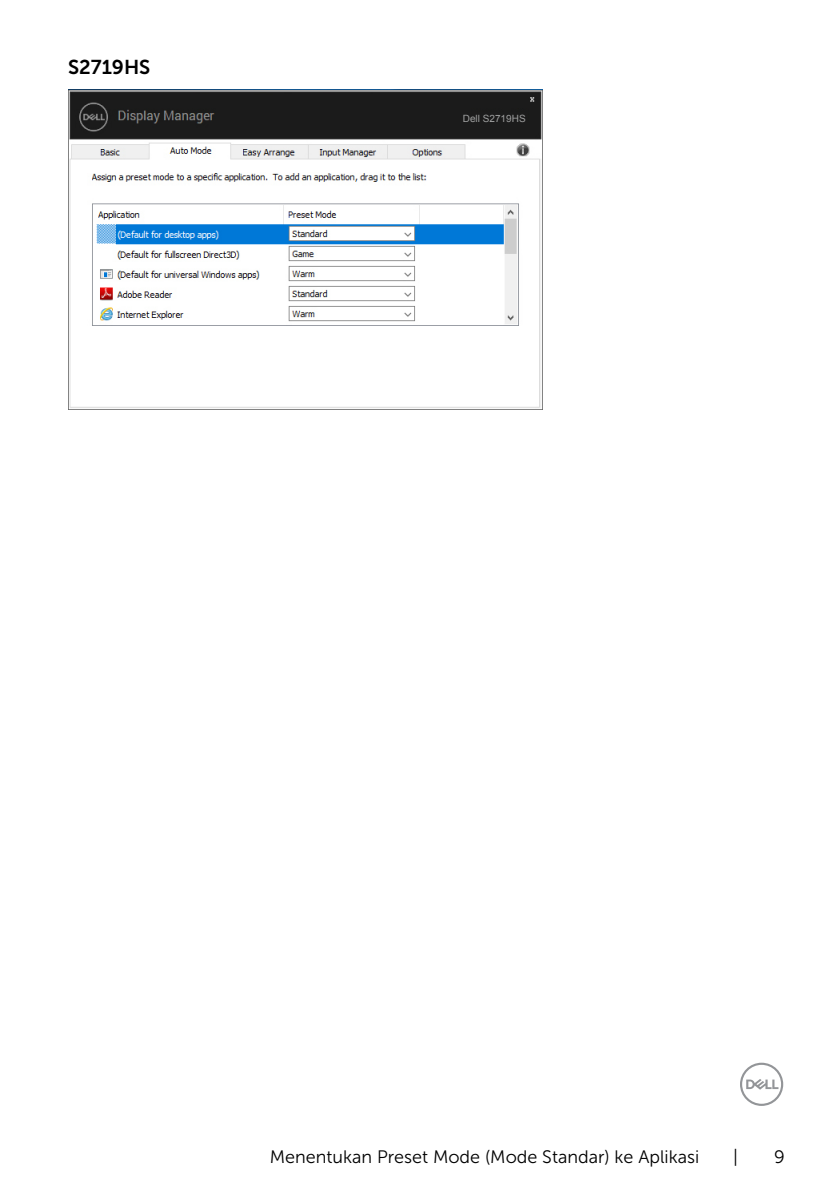
<style>
.page{position:relative;width:840px;height:1191px;background:#fff}
.page>*{position:absolute;margin:0;border:0;box-sizing:border-box;transform-origin:0 0}
.t1{font:20px "Museo Sans For Dell 700";color:#000}
.t2{font:18px "Museo Sans For Dell 300";color:#000}
.t3{font:10px "Arial";color:#9fa0a0}
</style>
<div class="page">
<svg style="left:740px;top:1062px;width:42px;height:44px"></svg>
<img style="left:68px;top:90px;width:473px;height:319px">
<div style="left:460px;top:112px;width:67px;height:12px;background:#1b1b1b"></div>
<p class="t1" style="left:68px;top:56px;width:84px">S2719HS</p>
<p class="t3" style="left:462px;top:112px;width:64px">Dell S2719HS</p>
<p class="t2" style="left:269px;top:1146px;width:431px">Menentukan Preset Mode (Mode Standar) ke Aplikasi</p>
<p class="t2" style="left:732px;top:1146px;width:6px">|</p>
<p class="t2" style="left:773px;top:1146px;width:12px">9</p>
</div>
